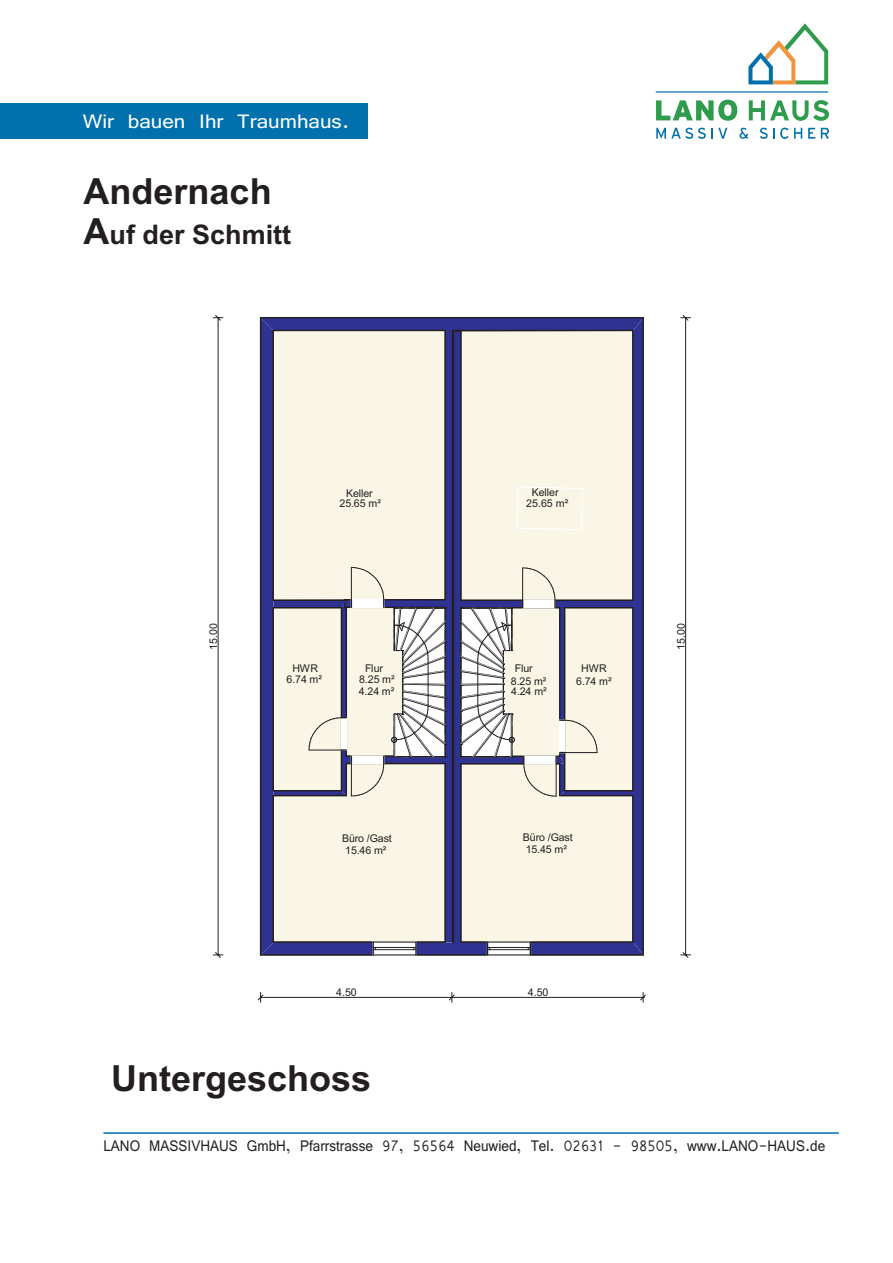
<style>
.page{position:relative;width:893px;height:1263px;background:#fff}
.page>*{position:absolute;margin:0;border:0;box-sizing:border-box;transform-origin:0 0}
.t1{font:700 36px "Arial";color:#231f20}
.t2{font:700 27px "Arial";color:#231f20}
.t3{font:21px "Vrinda";color:#fff;scale:1.1 1}
.t4{font:16.5px "Vrinda";color:#231f20;scale:.91 1}
.t5{font:10.65px/11.6px "Arial";letter-spacing:-.01em;color:#231f20;text-align:center}
.s1{font-size:36px}
</style>
<div class="page">
<hr style="left:260px;top:317px;width:383px;height:1px;background:#231f20">
<hr style="left:260px;top:954px;width:383px;height:2px;background:#231f20">
<hr style="left:373px;top:954px;width:43px;height:2px;background:#fff">
<hr style="left:487px;top:954px;width:43px;height:2px;background:#fff">
<svg style="left:260px;top:318px;width:383px;height:637px;background:#d3d1d1"></svg>
<hr style="left:685px;top:318px;width:1px;height:637px;background:#231f20">
<hr style="left:260px;top:997px;width:383px;height:1px;background:#231f20">
<hr style="left:218px;top:318px;width:1px;height:637px;background:#231f20">
<svg style="left:449px;top:993px;width:5px;height:9px"></svg>
<svg style="left:213px;top:315px;width:10px;height:5px"></svg>
<svg style="left:213px;top:952px;width:10px;height:6px"></svg>
<svg style="left:258px;top:993px;width:5px;height:9px"></svg>
<svg style="left:640px;top:993px;width:5px;height:9px"></svg>
<svg style="left:680px;top:315px;width:10px;height:5px"></svg>
<svg style="left:680px;top:952px;width:10px;height:6px"></svg>
<div style="left:0;top:103px;width:367px;height:36px;background:#0071ad"></div>
<svg style="left:748px;top:23px;width:80px;height:61px"></svg>
<hr style="left:655px;top:91px;width:173px;height:2px;background:#0071ad">
<svg style="left:656px;top:100px;width:174px;height:39px"></svg>
<hr style="left:103px;top:1132px;width:735px;height:2px;background:#0071ad">
<h3 class="t3" style="left:83px;top:108px;width:244px">Wir bauen Ihr Traumhaus.</h3>
<h1 class="t1" style="left:84px;top:178px;width:190px">Andernach</h1>
<h2 class="t2" style="left:84px;top:224px;width:209px"><span class="s1">A</span>uf der Schmitt</h2>
<p class="t5" style="left:209px;top:650px;width:28px;rotate:-90deg">15.00</p>
<p class="t5" style="left:531px;top:487px;width:28px">Keller</p>
<p class="t5" style="left:339px;top:489px;width:43px;line-height:9.8px">Keller<br>25.65 m²</p>
<p class="t5" style="left:526px;top:499px;width:44px">25.65 m²</p>
<p class="t5" style="left:286px;top:663px;width:37px;line-height:10.9px">HWR<br>6.74 m²</p>
<p class="t5" style="left:359px;top:663px;width:37px">Flur<br>8.25 m²<br>4.24 m²</p>
<p class="t5" style="left:511px;top:663px;width:37px;line-height:12.9px;text-align:left;text-indent:4px">Flur<br>8.25 m²</p>
<p class="t5" style="left:511px;top:687px;width:37px">4.24 m²</p>
<p class="t5" style="left:576px;top:663px;width:37px;line-height:12.6px">HWR<br>6.74 m²</p>
<p class="t5" style="left:342px;top:833px;width:51px;line-height:12.5px;text-align:left">Büro /Gast<br>15.46 m²</p>
<p class="t5" style="left:336px;top:987px;width:22px">4.50</p>
<p class="t5" style="left:523px;top:832px;width:51px;line-height:12.6px;text-align:left">Büro /Gast<br>15.45 m²</p>
<p class="t5" style="left:528px;top:988px;width:22px">4.50</p>
<h1 class="t1" style="left:111px;top:1064px;width:262px">Untergeschoss</h1>
<p class="t5" style="left:676px;top:650px;width:28px;rotate:-90deg">15.00</p>
<h3 class="t4" style="left:103px;top:1135px;width:794px">LANO MASSIVHAUS GmbH, Pfarrstrasse 97, 56564 Neuwied, Tel. 02631 - 98505, www.LANO-HAUS.de</h3>
</div>
